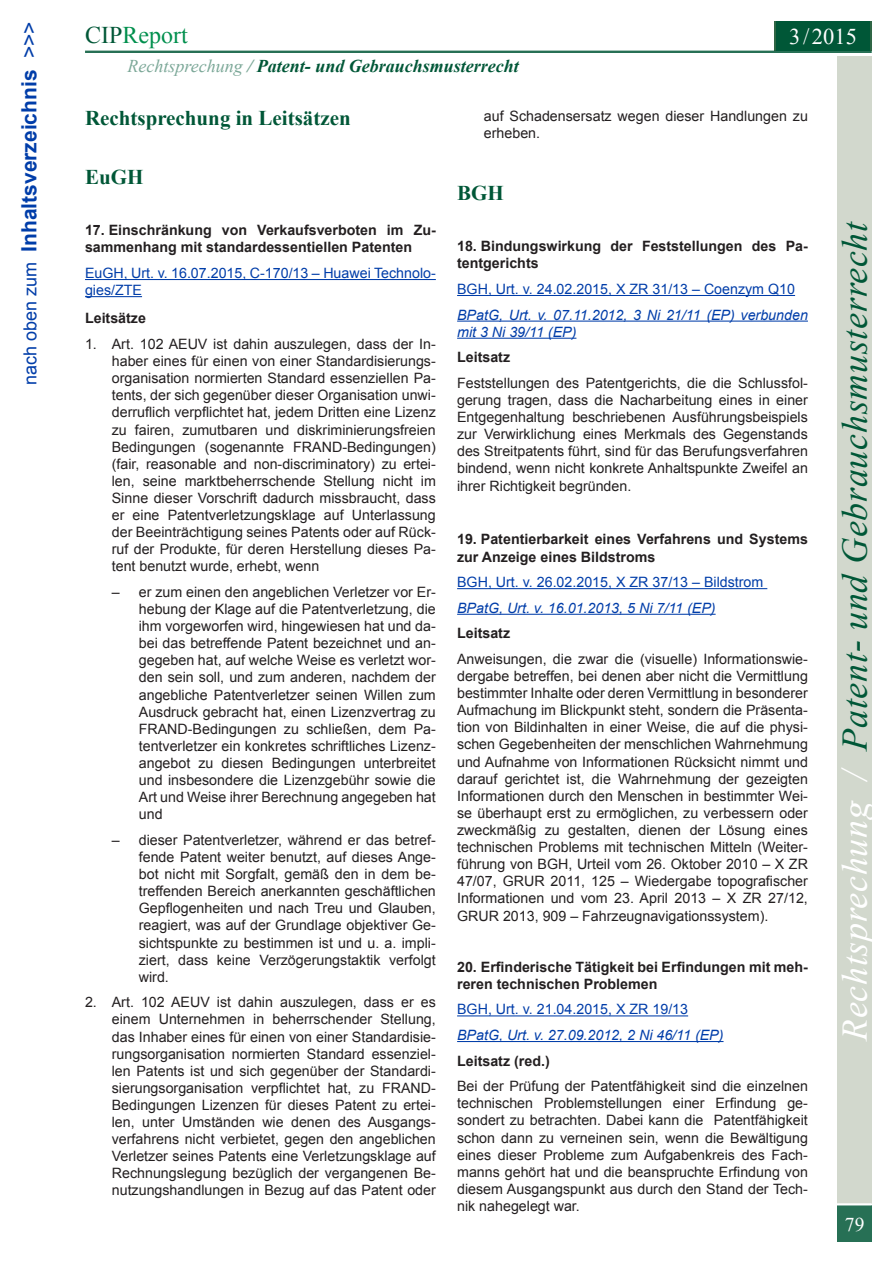
<style>
.page{position:relative;width:893px;height:1263px;background:#fff}
.page>*{position:absolute;margin:0;border:0;box-sizing:border-box;transform-origin:0 0}
.t1{font:italic 36px "Times New Roman";letter-spacing:.02em;color:#005737}
.t2{font:24px "Times New Roman";color:#008f4d}
.t3{font:22.5px "Times New Roman";color:#fff}
.Bereichsüberschrifte{font:700 21px "Times New Roman";color:#005737}
.t4{font:700 21px "Arial";color:#003da9}
.t5{font:19.5px "Times New Roman";color:#fff}
.t6{font:italic 700 18px "Times New Roman";color:#005737}
.Listenabsatz{font:14.25px/17.1px "Arial";color:#231f20;text-align:justify}
.Beitragstitel{font:700 14.25px/17.1px "Arial";color:#231f20}
.Link_zum_Urteil{font:14.25px/17.1px "Arial";color:#003da9}
.Vorheriges_Urteil{font:italic 14.25px/17.1px "Arial";color:#003da9}
.s1{font-weight:400;font-size:18px}
.s2{font-weight:400}
.s3{color:#005737}
.s4{font-weight:400;color:#7ca898}
.s5{color:#7ca898}
.s6{color:#fff}
</style>
<div class="page">
<div style="left:838px;top:56px;width:34px;height:1147px;background:#d2d8cd"></div>
<div style="left:838px;top:1205px;width:34px;height:37px;background:#277055"></div>
<hr style="left:85px;top:51px;width:787px;height:2px;background:#005737">
<div style="left:774px;top:21px;width:98px;height:30px;background:#2f6645"></div>
<div style="left:776px;top:21px;width:94px;height:30px;background:#005737"></div>
<hr style="left:85px;top:279px;width:351px;height:1px;background:#003da9">
<hr style="left:85px;top:296px;width:57px;height:1px;background:#003da9">
<hr style="left:457px;top:295px;width:338px;height:1px;background:#003da9">
<hr style="left:457px;top:321px;width:351px;height:1px;background:#003da9">
<hr style="left:457px;top:338px;width:119px;height:1px;background:#003da9">
<hr style="left:457px;top:588px;width:310px;height:1px;background:#003da9">
<hr style="left:457px;top:614px;width:259px;height:1px;background:#003da9">
<hr style="left:457px;top:1015px;width:231px;height:1px;background:#003da9">
<hr style="left:457px;top:1041px;width:266px;height:1px;background:#003da9">
<p class="t4" style="left:15px;top:385px;width:365px;rotate:-90deg"><span class="s1">nach oben zum</span> Inhaltsverzeichnis <span class="s2">&gt;&gt;&gt;</span></p>
<p class="t2" style="left:85px;top:19px;width:104px"><span class="s3">CIP</span>Report</p>
<p class="t6" style="left:128px;top:53px;width:393px"><span class="s4">Rechtsprechung</span> <span class="s5">/</span> Patent- und Gebrauchsmusterrecht</p>
<p class="t3" style="left:789px;top:21px;width:69px">3/2015</p>
<p class="Bereichsüberschrifte" style="left:85px;top:103px;width:267px">Rechtsprechung in Leitsätzen</p>
<p class="Bereichsüberschrifte" style="left:85px;top:163px;width:60px">EuGH</p>
<p class="Beitragstitel" style="left:85px;top:222px;width:352px">17. Einschränkung von Verkaufsverboten im Zu&shy;sammenhang mit standardessentiellen Patenten</p>
<p class="Link_zum_Urteil" style="left:85px;top:265px;width:352px">EuGH, Urt. v. 16.07.2015, C-170/13 – Huawei Technolo&shy;gies/ZTE</p>
<p class="Beitragstitel" style="left:85px;top:310px;width:62px">Leitsätze</p>
<p class="Listenabsatz" style="left:112px;top:336px;width:326px;text-indent:-27px">1. Art. 102 AEUV ist dahin auszulegen, dass der In&shy;haber eines für einen von einer Standardisierungs&shy;organisation normierten Standard essenziellen Pa&shy;tents, der sich gegenüber dieser Organisation unwi&shy;derruflich verpflichtet hat, jedem Dritten eine Lizenz zu fairen, zumutbaren und diskriminierungsfreien Bedingungen (sogenannte FRAND-Bedingungen) (fair, reasonable and non-discriminatory) zu ertei&shy;len, seine marktbeherrschende Stellung nicht im Sinne dieser Vorschrift dadurch missbraucht, dass er eine Patentverletzungsklage auf Unterlassung der Beeinträchtigung seines Patents oder auf Rück&shy;ruf der Produkte, für deren Herstellung dieses Pa&shy;tent benutzt wurde, erhebt, wenn</p>
<p class="Listenabsatz" style="left:139px;top:584px;width:299px;text-indent:-27px">– er zum einen den angeblichen Verletzer vor Er&shy;hebung der Klage auf die Patentverletzung, die ihm vorgeworfen wird, hingewiesen hat und da&shy;bei das betreffende Patent bezeichnet und an&shy;gegeben hat, auf welche Weise es verletzt wor&shy;den sein soll, und zum anderen, nachdem der angebliche Patentverletzer seinen Willen zum Ausdruck gebracht hat, einen Lizenzvertrag zu FRAND-Bedingungen zu schließen, dem Pa&shy;tentverletzer ein konkretes schriftliches Lizenz&shy;angebot zu diesen Bedingungen unterbreitet und insbesondere die Lizenzgebühr sowie die Art und Weise ihrer Berechnung angegeben hat und</p>
<p class="Listenabsatz" style="left:139px;top:831px;width:299px;text-indent:-27px">– dieser Patentverletzer, während er das betref&shy;fende Patent weiter benutzt, auf dieses Ange&shy;bot nicht mit Sorgfalt, gemäß den in dem be&shy;treffenden Bereich anerkannten geschäftlichen Gepflogenheiten und nach Treu und Glauben, reagiert, was auf der Grundlage objektiver Ge&shy;sichtspunkte zu bestimmen ist und u. a. impli&shy;ziert, dass keine Verzögerungstaktik verfolgt wird.</p>
<p class="Listenabsatz" style="left:112px;top:994px;width:326px;text-indent:-27px">2. Art. 102 AEUV ist dahin auszulegen, dass er es einem Unternehmen in beherrschender Stellung, das Inhaber eines für einen von einer Standardisie&shy;rungsorganisation normierten Standard essenziel&shy;len Patents ist und sich gegenüber der Standardi&shy;sierungsorganisation verpflichtet hat, zu FRAND-Bedingungen Lizenzen für dieses Patent zu ertei&shy;len, unter Umständen wie denen des Ausgangs&shy;verfahrens nicht verbietet, gegen den angeblichen Verletzer seines Patents eine Verletzungsklage auf Rechnungslegung bezüglich der vergangenen Be&shy;nutzungshandlungen in Bezug auf das Patent oder</p>
<p class="Listenabsatz" style="left:484px;top:108px;width:326px">auf Schadensersatz wegen dieser Handlungen zu erheben.</p>
<p class="Bereichsüberschrifte" style="left:457px;top:178px;width:48px">BGH</p>
<p class="Beitragstitel" style="left:457px;top:238px;width:352px">18. Bindungswirkung der Feststellungen des Pa&shy;tentgerichts</p>
<p class="Link_zum_Urteil" style="left:457px;top:281px;width:339px">BGH, Urt. v. 24.02.2015, X ZR 31/13 – Coenzym Q10</p>
<p class="Vorheriges_Urteil" style="left:457px;top:306px;width:352px">BPatG, Urt. v. 07.11.2012, 3 Ni 21/11 (EP) verbunden mit 3 Ni 39/11 (EP)</p>
<p class="Beitragstitel" style="left:457px;top:349px;width:55px">Leitsatz</p>
<p class="Listenabsatz" style="left:457px;top:374px;width:352px">Feststellungen des Patentgerichts, die die Schlussfol&shy;gerung tragen, dass die Nacharbeitung eines in einer Entgegenhaltung beschriebenen Ausführungsbeispiels zur Verwirklichung eines Merkmals des Gegenstands des Streitpatents führt, sind für das Berufungsverfahren bindend, wenn nicht konkrete Anhaltspunkte Zweifel an ihrer Richtigkeit begründen.</p>
<p class="Beitragstitel" style="left:457px;top:531px;width:352px">19. Patentierbarkeit eines Verfahrens und Systems zur Anzeige eines Bildstroms</p>
<p class="Link_zum_Urteil" style="left:457px;top:574px;width:308px">BGH, Urt. v. 26.02.2015, X ZR 37/13 – Bildstrom</p>
<p class="Vorheriges_Urteil" style="left:457px;top:599px;width:260px">BPatG, Urt. v. 16.01.2013, 5 Ni 7/11 (EP)</p>
<p class="Beitragstitel" style="left:457px;top:625px;width:55px">Leitsatz</p>
<p class="Listenabsatz" style="left:457px;top:650px;width:352px">Anweisungen, die zwar die (visuelle) Informationswie&shy;dergabe betreffen, bei denen aber nicht die Vermittlung bestimmter Inhalte oder deren Vermittlung in besonderer Aufmachung im Blickpunkt steht, sondern die Präsenta&shy;tion von Bildinhalten in einer Weise, die auf die physi&shy;schen Gegebenheiten der menschlichen Wahrnehmung und Aufnahme von Informationen Rücksicht nimmt und darauf gerichtet ist, die Wahrnehmung der gezeigten Informationen durch den Menschen in bestimmter Wei&shy;se überhaupt erst zu ermöglichen, zu verbessern oder zweckmäßig zu gestalten, dienen der Lösung eines technischen Problems mit technischen Mitteln (Weiter&shy;führung von BGH, Urteil vom 26. Oktober 2010 – X ZR 47/07, GRUR 2011, 125 – Wiedergabe topografischer Informationen und vom 23. April 2013 – X ZR 27/12, GRUR 2013, 909 – Fahrzeugnavigationssystem).</p>
<p class="Beitragstitel" style="left:457px;top:958px;width:352px">20. Erfinderische Tätigkeit bei Erfindungen mit meh&shy;reren technischen Problemen</p>
<p class="Link_zum_Urteil" style="left:457px;top:1001px;width:233px">BGH, Urt. v. 21.04.2015, X ZR 19/13</p>
<p class="Vorheriges_Urteil" style="left:457px;top:1027px;width:268px">BPatG, Urt. v. 27.09.2012, 2 Ni 46/11 (EP)</p>
<p class="Beitragstitel" style="left:457px;top:1052px;width:94px">Leitsatz (red.)</p>
<p class="Listenabsatz" style="left:457px;top:1078px;width:352px">Bei der Prüfung der Patentfähigkeit sind die einzelnen technischen Problemstellungen einer Erfindung ge&shy;sondert zu betrachten. Dabei kann die Patentfähigkeit schon dann zu verneinen sein, wenn die Bewältigung eines dieser Probleme zum Aufgabenkreis des Fach&shy;manns gehört hat und die beanspruchte Erfindung von diesem Ausgangspunkt aus durch den Stand der Tech&shy;nik nahegelegt war.</p>
<p class="t1" style="left:830px;top:1041px;width:821px;rotate:-90deg"><span class="s6">Rechtsprechung /</span> Patent- und Gebrauchsmusterrecht</p>
<p class="t5" style="left:845px;top:1211px;width:21px">79</p>
</div>
